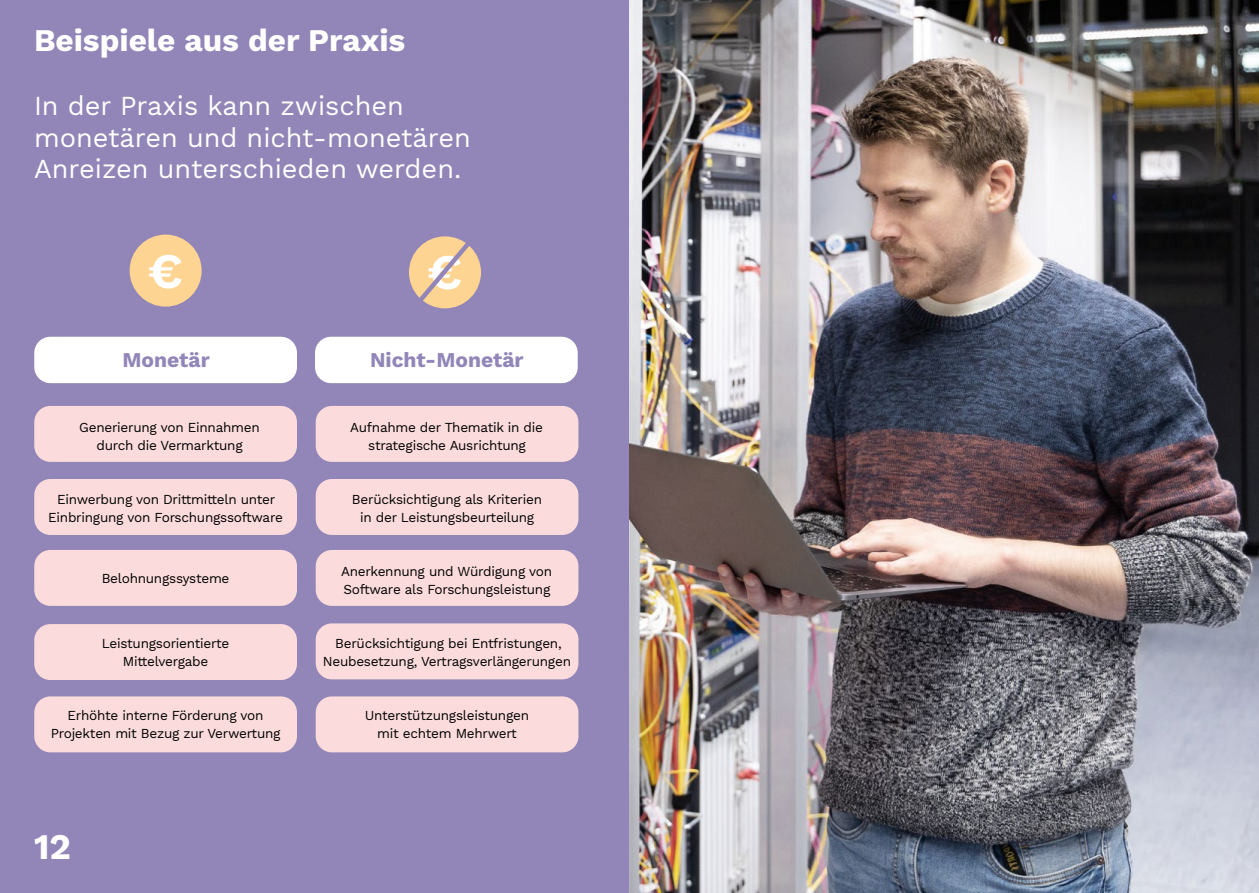
<style>
.page{position:relative;width:1259px;height:893px;background:#fff}
.page>*{position:absolute;margin:0;border:0;box-sizing:border-box;transform-origin:0 0}
.t1{font:700 49.65px "Work Sans";color:#fff}
.t2{font:700 36px "Work Sans";color:#fff}
.t3{font:700 31.5px "Work Sans";color:#fff}
.t4{font:27px/31.5px "Work Sans";color:#fff}
.t5{font:700 21px "Work Sans";color:#9285b8}
.t6{font:13.5px/18px "Work Sans";letter-spacing:-.02em;color:#000;text-align:center}
</style>
<div class="page">
<div style="left:0;top:0;width:629px;height:893px;background:#9285b8"></div>
<div style="left:34px;top:337px;width:263px;height:46px;background:#fff;border-radius:16px"></div>
<div style="left:34px;top:406px;width:263px;height:56px;background:#fbdbdb;border-radius:16px"></div>
<div style="left:34px;top:479px;width:263px;height:56px;background:#fbdbdb;border-radius:16px"></div>
<div style="left:34px;top:550px;width:263px;height:56px;background:#fbdbdb;border-radius:16px"></div>
<div style="left:34px;top:624px;width:263px;height:56px;background:#fbdbdb;border-radius:16px"></div>
<div style="left:34px;top:696px;width:263px;height:56px;background:#fbdbdb;border-radius:16px"></div>
<div style="left:316px;top:406px;width:262px;height:56px;background:#fbdbdb;border-radius:16px"></div>
<div style="left:316px;top:479px;width:262px;height:56px;background:#fbdbdb;border-radius:16px"></div>
<div style="left:316px;top:550px;width:262px;height:56px;background:#fbdbdb;border-radius:16px"></div>
<div style="left:316px;top:623px;width:262px;height:56px;background:#fbdbdb;border-radius:16px"></div>
<div style="left:316px;top:696px;width:262px;height:56px;background:#fbdbdb;border-radius:16px"></div>
<div style="left:315px;top:337px;width:263px;height:46px;background:#fff;border-radius:16px"></div>
<div style="left:130px;top:235px;width:72px;height:72px;background:#fdd491;border-radius:50%"></div>
<svg style="left:410px;top:236px;width:71px;height:73px"></svg>
<img style="left:629px;top:0;width:630px;height:893px">
<h3 class="t3" style="left:34px;top:16px;width:373px">Beispiele aus der Praxis</h3>
<h3 class="t4" style="left:34px;top:91px;width:438px">In der Praxis kann zwischen monetären und nicht-monetären<br>Anreizen unterschieden werden.</h3>
<h1 class="t1" style="left:148px;top:233px;width:36px">€</h1>
<h1 class="t1" style="left:427px;top:235px;width:36px">€</h1>
<h3 class="t5" style="left:122px;top:344px;width:89px">Monetär</h3>
<h3 class="t5" style="left:370px;top:344px;width:155px">Nicht-Monetär</h3>
<p class="t6" style="left:79px;top:419px;width:182px">Generierung von Einnahmen durch die Vermarktung</p>
<p class="t6" style="left:48px;top:491px;width:236px">Einwerbung von Drittmitteln unter<br>Einbringung von Forschungssoftware</p>
<p class="t6" style="left:102px;top:570px;width:129px">Belohnungssysteme</p>
<p class="t6" style="left:102px;top:635px;width:129px">Leistungsorientierte<br>Mittelvergabe</p>
<p class="t6" style="left:51px;top:707px;width:231px">Erhöhte interne Förderung von<br>Projekten mit Bezug zur Verwertung</p>
<h2 class="t2" style="left:34px;top:819px;width:38px">12</h2>
<p class="t6" style="left:350px;top:419px;width:194px">Aufnahme der Thematik in die strategische Ausrichtung</p>
<p class="t6" style="left:352px;top:491px;width:192px">Berücksichtigung als Kriterien in der Leistungsbeurteilung</p>
<p class="t6" style="left:341px;top:563px;width:213px;text-align:left">Anerkennung und Würdigung von<br>Software als Forschungsleistung</p>
<p class="t6" style="left:323px;top:635px;width:249px">Berücksichtigung bei Entfristungen,<br>Neubesetzung, Vertragsverlängerungen</p>
<p class="t6" style="left:365px;top:707px;width:166px">Unterstützungsleistungen mit echtem Mehrwert</p>
</div>
